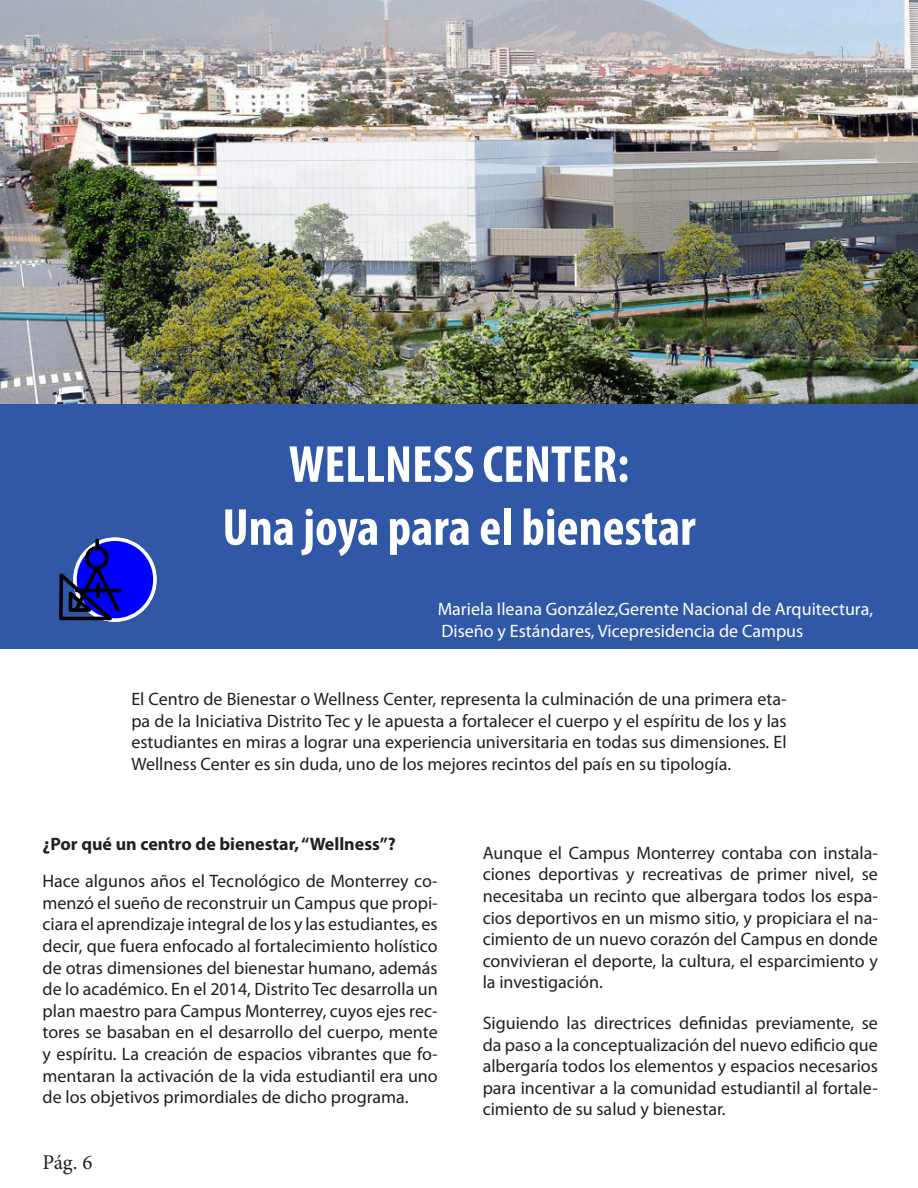
<style>
.page{position:relative;width:918px;height:1188px;background:#fff}
.page>*{position:absolute;margin:0;border:0;box-sizing:border-box;transform-origin:0 0}
.TITULOS{font:700 condensed 52.5px "Myriad Pro";color:#fff}
.t1{font:21px "Minion Pro";color:#231f20}
.t2{font:18px/21.6px "Myriad Pro";color:#231f20;text-align:justify}
.Estilo_de_párrafo_2{font:18px "Myriad Pro";color:#fff}
.t3{font:700 18px "Myriad Pro";color:#231f20}
</style>
<div class="page">
<img style="left:0;top:0;width:918px;height:404px">
<div style="left:0;top:404px;width:918px;height:244px;background:#3058a7"></div>
<img style="left:60px;top:538px;width:97px;height:83px">
<p class="TITULOS" style="left:289px;top:432px;width:342px">WELLNESS CENTER:</p>
<p class="TITULOS" style="left:222px;top:495px;width:475px">Una joya para el bienestar</p>
<p class="Estilo_de_párrafo_2" style="left:438px;top:598px;width:437px">Mariela Ileana González,Gerente Nacional de Arquitectura,</p>
<p class="Estilo_de_párrafo_2" style="left:442px;top:619px;width:363px">Diseño y Estándares, Vicepresidencia de Campus</p>
<p class="t2" style="left:131px;top:688px;width:657px">El Centro de Bienestar o Wellness Center, representa la culminación de una primera eta&shy;pa de la Iniciativa Distrito Tec y le apuesta a fortalecer el cuerpo y el espíritu de los y las estudiantes en miras a lograr una experiencia universitaria en todas sus dimensiones. El Wellness Center es sin duda, uno de los mejores recintos del país en su tipología.</p>
<p class="t3" style="left:43px;top:832px;width:355px">¿Por qué un centro de bienestar, “Wellness”?</p>
<p class="t2" style="left:43px;top:870px;width:397px">Hace algunos años el Tecnológico de Monterrey co&shy;menzó el sueño de reconstruir un Campus que propi&shy;ciara el aprendizaje integral de los y las estudiantes, es decir, que fuera enfocado al fortalecimiento holístico de otras dimensiones del bienestar humano, además de lo académico. En el 2014, Distrito Tec desarrolla un plan maestro para Campus Monterrey, cuyos ejes rec&shy;tores se basaban en el desarrollo del cuerpo, mente y espíritu. La creación de espacios vibrantes que fo&shy;mentaran la activación de la vida estudiantil era uno de los objetivos primordiales de dicho programa.</p>
<p class="t1" style="left:43px;top:1148px;width:52px">Pág. 6</p>
<p class="t2" style="left:483px;top:842px;width:397px">Aunque el Campus Monterrey contaba con instala&shy;ciones deportivas y recreativas de primer nivel, se necesitaba un recinto que albergara todos los espa&shy;cios deportivos en un mismo sitio, y propiciara el na&shy;cimiento de un nuevo corazón del Campus en donde convivieran el deporte, la cultura, el esparcimiento y la investigación.</p>
<p class="t2" style="left:483px;top:1012px;width:397px">Siguiendo las directrices definidas previamente, se da paso a la conceptualización del nuevo edificio que albergaría todos los elementos y espacios necesarios para incentivar a la comunidad estudiantil al fortale&shy;cimiento de su salud y bienestar.</p>
</div>
